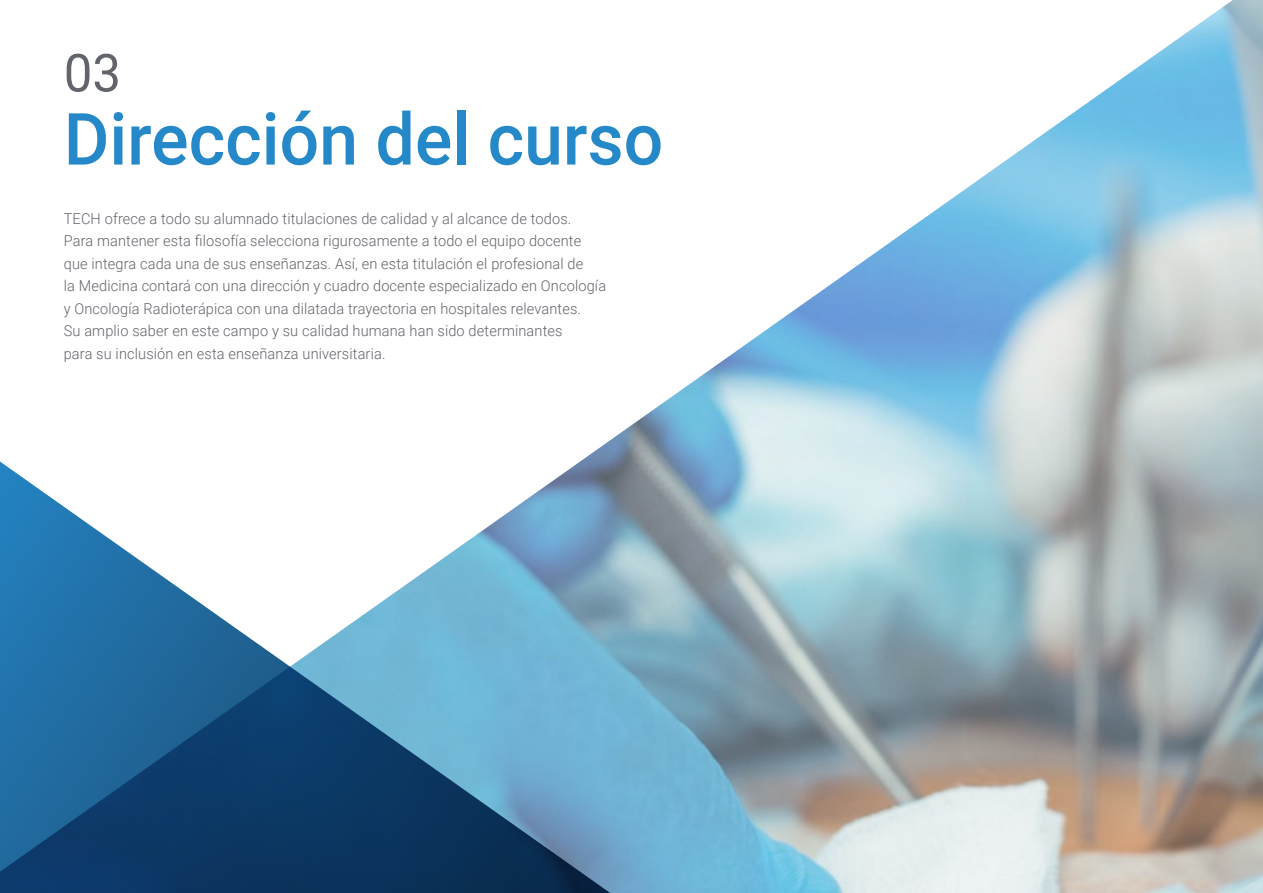
<style>
.page{position:relative;width:1263px;height:893px;background:#fff}
.page>*{position:absolute;margin:0;border:0;box-sizing:border-box;transform-origin:0 0}
.t1{font:500 72px "Roboto";color:#2488c9}
.t2{font:52.5px "Roboto";color:#61646a}
.t3{font:300 15px/22.5px "Roboto";letter-spacing:.01em;color:#61646a}
</style>
<div class="page">
<img style="left:602px;top:0;width:661px;height:893px">
<svg style="left:0;top:446px;width:640px;height:447px"></svg>
<h2 class="t2" style="left:64px;top:36px;width:59px">03</h2>
<h1 class="t1" style="left:64px;top:89px;width:601px">Dirección del curso</h1>
<p class="t3" style="left:64px;top:207px;width:544px">TECH ofrece a todo su alumnado titulaciones de calidad y al alcance de todos.<br>Para mantener esta filosofía selecciona rigurosamente a todo el equipo docente que integra cada una de sus enseñanzas. Así, en esta titulación el profesional de<br>la Medicina contará con una dirección y cuadro docente especializado en Oncología y Oncología Radioterápica con una dilatada trayectoria en hospitales relevantes.<br>Su amplio saber en este campo y su calidad humana han sido determinantes<br>para su inclusión en esta enseñanza universitaria.</p>
</div>
